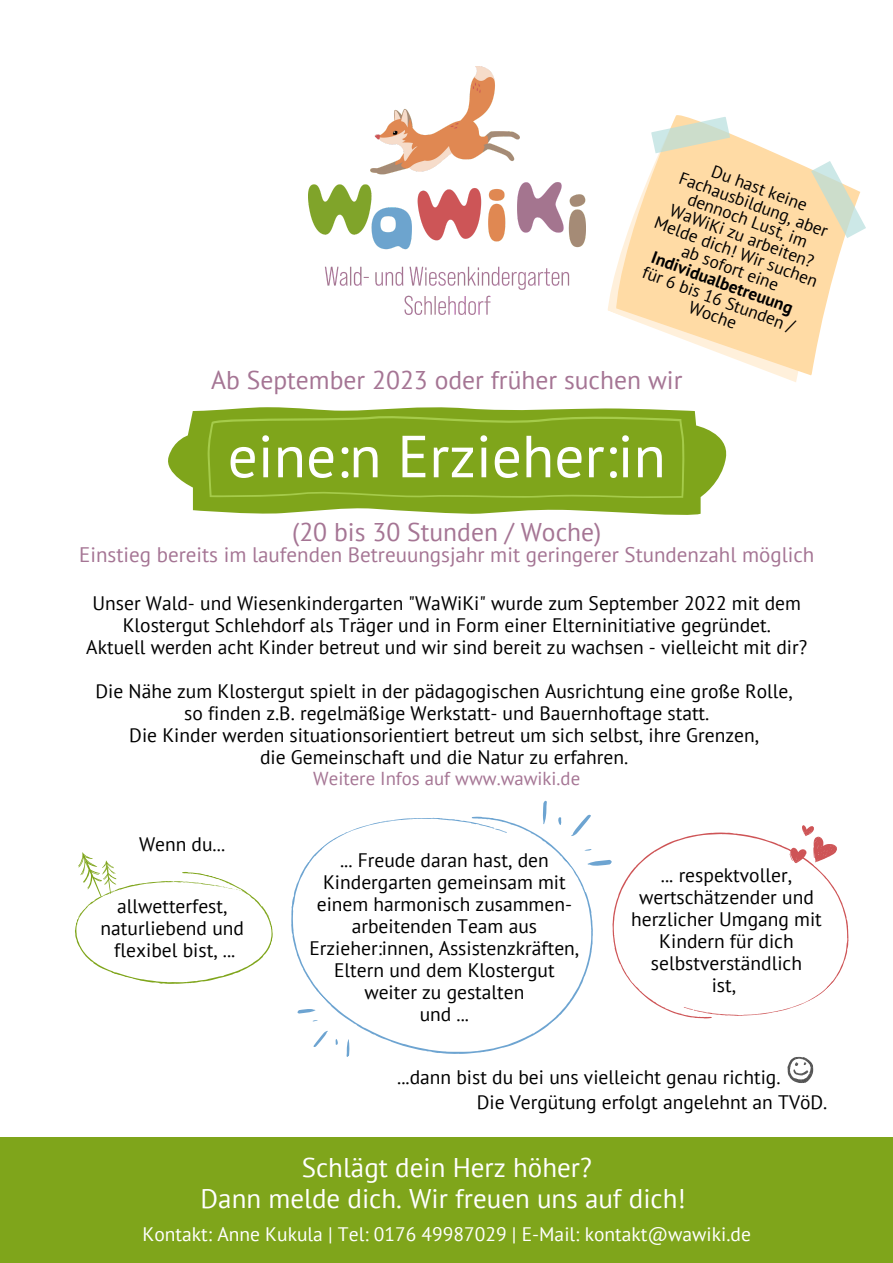
<style>
.page{position:relative;width:893px;height:1263px;background:#fff}
.page>*{position:absolute;margin:0;border:0;box-sizing:border-box;transform-origin:0 0}
.t1{font:59.25px "PT Sans";color:#fff}
.t2{font:27px/31px "PT Sans";color:#fff;text-align:center}
.t3{font:25.58px "PT Sans";color:#a57594}
.t4{font:21px "PT Sans";color:#a57594}
.t5{font:19.5px/22px "PT Sans";color:#000;text-align:center}
.t6{font:19.5px "PT Sans";color:#fff}
.t7{font:18.75px "PT Sans";color:#a57594}
.t8{font:17.25px/16.9px "PT Sans";color:#000;text-align:center}
.t9{font:700 17.25px "PT Sans";color:#000}
</style>
<div class="page">
<svg style="left:641px;top:832px;width:208px;height:187px"></svg>
<svg style="left:291px;top:816px;width:350px;height:238px"></svg>
<svg style="left:787px;top:825px;width:55px;height:51px"></svg>
<svg style="left:570px;top:814px;width:22px;height:24px"></svg>
<svg style="left:532px;top:800px;width:32px;height:25px"></svg>
<svg style="left:584px;top:846px;width:28px;height:30px"></svg>
<svg style="left:313px;top:1029px;width:44px;height:28px"></svg>
<svg style="left:297px;top:1001px;width:21px;height:22px"></svg>
<svg style="left:75px;top:852px;width:198px;height:132px"></svg>
<svg style="left:787px;top:1056px;width:27px;height:27px"></svg>
<img style="left:308px;top:66px;width:277px;height:249px">
<div style="left:0;top:1138px;width:892px;height:125px;background:#7fa51b"></div>
<svg style="left:168px;top:407px;width:559px;height:108px;fill:#7fa51b"></svg>
<div style="left:207px;top:414px;width:478px;height:84px;background:#7fa51b"></div>
<svg style="left:608px;top:194px;width:235px;height:188px;fill:#ffdba5"></svg>
<svg style="left:642px;top:115px;width:224px;height:128px"></svg>
<p class="t8" style="left:681px;top:150px;width:174px;rotate:20deg">Du hast keine<br>Fachausbildung, aber dennoch Lust, im<br>WaWiKi zu arbeiten?<br>Melde dich! Wir suchen ab sofort eine</p>
<p class="t9" style="left:656px;top:246px;width:151px;rotate:20deg">Individualbetreuung</p>
<p class="t8" style="left:646px;top:263px;width:162px;rotate:20deg">für 6 bis 16 Stunden /<br>Woche</p>
<h3 class="t3" style="left:211px;top:363px;width:473px">Ab September 2023 oder früher suchen wir</h3>
<h1 class="t1" style="left:228px;top:417px;width:440px">eine:n Erzieher:in</h1>
<h3 class="t3" style="left:292px;top:515px;width:311px">(20 bis 30 Stunden / Woche)</h3>
<p class="t4" style="left:79px;top:541px;width:737px">Einstieg bereits im laufenden Betreuungsjahr mit geringerer Stundenzahl möglich</p>
<p class="t5" style="left:86px;top:592px;width:722px">Unser Wald- und Wiesenkindergarten "WaWiKi" wurde zum September 2022 mit dem<br>Klostergut Schlehdorf als Träger und in Form einer Elterninitiative gegründet.<br>Aktuell werden acht Kinder betreut und wir sind bereit zu wachsen - vielleicht mit dir?</p>
<p class="t5" style="left:95px;top:680px;width:699px">Die Nähe zum Klostergut spielt in der pädagogischen Ausrichtung eine große Rolle, so finden z.B. regelmäßige Werkstatt- und Bauernhoftage statt.<br>Die Kinder werden situationsorientiert betreut um sich selbst, ihre Grenzen,<br>die Gemeinschaft und die Natur zu erfahren.</p>
<p class="t7" style="left:313px;top:766px;width:268px">Weitere Infos auf www.wawiki.de</p>
<p class="t5" style="left:139px;top:833px;width:88px">Wenn du...</p>
<p class="t5" style="left:101px;top:895px;width:145px">allwetterfest, naturliebend und flexibel bist, ...</p>
<p class="t5" style="left:309px;top:849px;width:271px">... Freude daran hast, den<br>Kindergarten gemeinsam mit einem harmonisch zusammen&shy;arbeitenden Team aus<br>Erzieher:innen, Assistenzkräften,<br>Eltern und dem Klostergut weiter zu gestalten<br>und ...</p>
<p class="t5" style="left:631px;top:864px;width:192px">... respektvoller, wertschätzender und herzlicher Umgang mit<br>Kindern für dich selbstverständlich<br>ist,</p>
<p class="t5" style="left:477px;top:1064px;width:352px;line-height:25.3px;text-align:left;text-indent:-79px">...dann bist du bei uns vielleicht genau richtig.<br>Die Vergütung erfolgt angelehnt an TVöD.</p>
<h2 class="t2" style="left:201px;top:1151px;width:487px">Schlägt dein Herz höher?<br>Dann melde dich. Wir freuen uns auf dich!</h2>
<p class="t6" style="left:143px;top:1221px;width:610px">Kontakt: Anne Kukula | Tel: 0176 49987029 | E-Mail: kontakt@wawiki.de</p>
</div>
